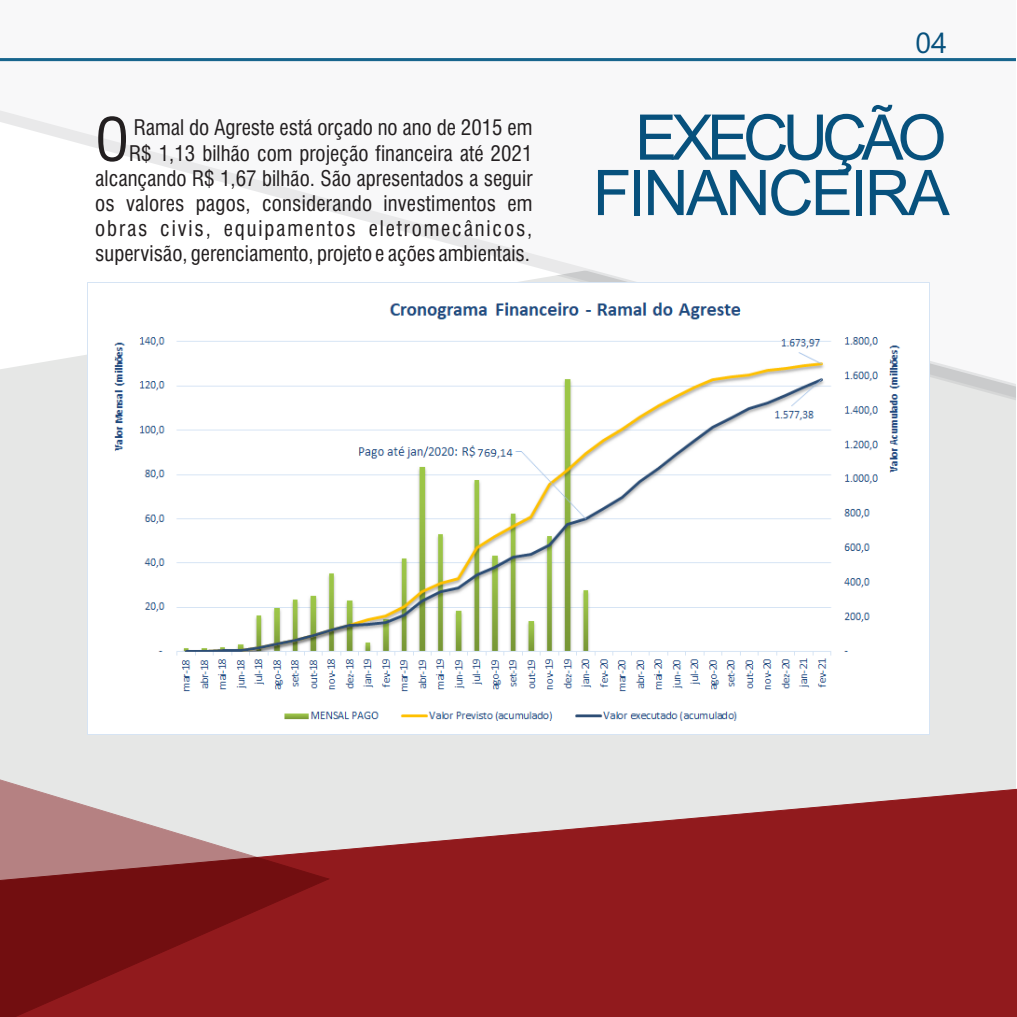
<style>
.page{position:relative;width:1017px;height:1017px;background:#fff}
.page>*{position:absolute;margin:0;border:0;box-sizing:border-box;transform-origin:0 0}
.t1{font:63px/55.5px "Arial";letter-spacing:-.045em;color:#07517d;text-align:right}
.t2{font:condensed 57.57px "Swiss 721 BT";color:#231f20}
.t3{font:29.05px "Ebrima";color:#07517d}
.t4{font:condensed 21px/25.2px "Swiss 721 BT";color:#231f20;text-align:justify}
</style>
<div class="page">
<div style="left:0;top:0;width:1016px;height:1017px;background:#e6e7e6"></div>
<div style="left:0;top:0;width:1016px;height:389px;background:#f8f8f9"></div>
<svg style="left:0;top:58px;width:1016px;height:6px"></svg>
<svg style="left:330px;top:788px;width:687px;height:229px;background:#9c3638"></svg>
<svg style="left:0;top:779px;width:330px;height:238px"></svg>
<img style="left:87px;top:283px;width:842px;height:451px">
<h2 class="t2" style="left:95px;top:117px;width:35px">O</h2>
<p class="t4" style="left:134px;top:117px;width:400px">Ramal do Agreste está orçado no ano de 2015 em</p>
<p class="t4" style="left:95px;top:143px;width:439px;text-indent:34px">R$ 1,13 bilhão com projeção financeira até 2021 alcançando R$ 1,67 bilhão. São apresentados a seguir os valores pagos, considerando investimentos em obras civis, equipamentos eletromecânicos, supervisão, gerenciamento, projeto e ações ambientais.</p>
<h3 class="t3" style="left:916px;top:32px;width:33px">04</h3>
<h1 class="t1" style="left:593px;top:116px;width:358px">EXECUÇÃO<br>FINANCEIRA</h1>
</div>
